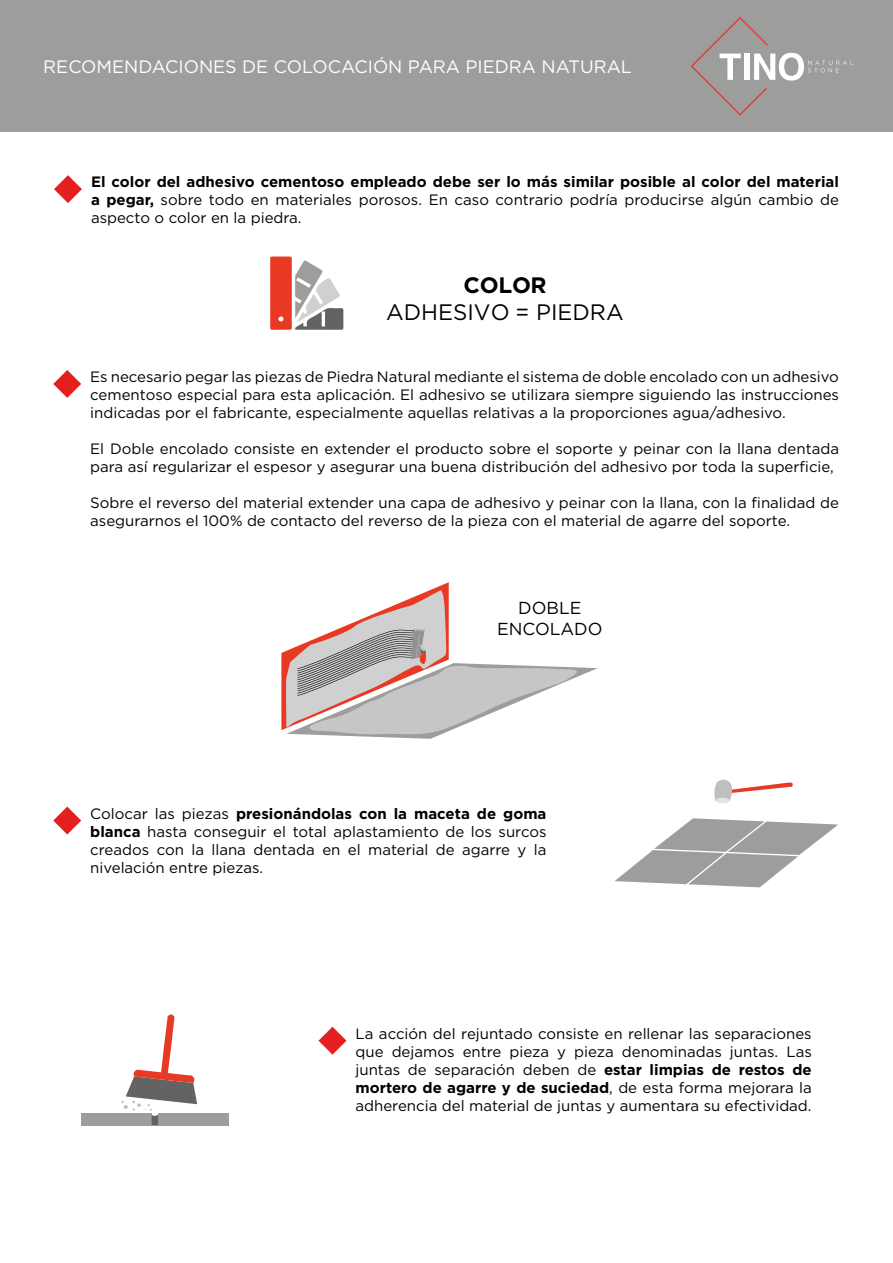
<style>
.page{position:relative;width:893px;height:1263px;background:#fff}
.page>*{position:absolute;margin:0;border:0;box-sizing:border-box;transform-origin:0 0}
.t1{font:22.35px "Gotham";color:#000}
.t2{font:700 22.35px "Gotham";letter-spacing:-.01em;color:#000}
.t3{font:18px "Gotham";color:#fff}
.t4{font:17.4px/20.9px "Gotham";color:#000;text-align:center}
.t5{font:15px/18px "Gotham";color:#000;text-align:justify}
.s1{font-weight:700}
</style>
<div class="page">
<svg style="left:53px;top:370px;width:28px;height:28px"></svg>
<svg style="left:53px;top:806px;width:28px;height:28px"></svg>
<svg style="left:318px;top:1027px;width:28px;height:28px"></svg>
<svg style="left:281px;top:582px;width:317px;height:157px"></svg>
<svg style="left:714px;top:779px;width:79px;height:24px"></svg>
<svg style="left:615px;top:818px;width:223px;height:69px"></svg>
<div style="left:715px;top:798px;width:15px;height:5px;background:#e3e2e3;border-radius:50%"></div>
<div style="left:158px;top:1113px;width:71px;height:13px;background:#9d9d9c"></div>
<div style="left:81px;top:1113px;width:71px;height:13px;background:#9d9d9c"></div>
<svg style="left:121px;top:1014px;width:76px;height:112px"></svg>
<div style="left:0;top:1px;width:893px;height:131px;background:#9d9d9c"></div>
<svg style="left:691px;top:17px;width:162px;height:99px"></svg>
<svg style="left:54px;top:175px;width:28px;height:28px"></svg>
<svg style="left:270px;top:257px;width:73px;height:73px"></svg>
<p class="t3" style="left:43px;top:56px;width:590px">RECOMENDACIONES DE COLOCACIÓN PARA PIEDRA NATURAL</p>
<p class="t5" style="left:91px;top:173px;width:749px"><span class="s1">El color del adhesivo cementoso empleado debe ser lo más similar posible al color del material a pegar,</span> sobre todo en materiales porosos. En caso contrario podría producirse algún cambio de aspecto o color en la piedra.</p>
<h1 class="t2" style="left:463px;top:270px;width:85px">COLOR</h1>
<h1 class="t1" style="left:386px;top:298px;width:239px">ADHESIVO = PIEDRA</h1>
<p class="t5" style="left:90px;top:367px;width:750px">Es necesario pegar las piezas de Piedra Natural mediante el sistema de doble encolado con un adhesivo cementoso especial para esta aplicación. El adhesivo se utilizara siempre siguiendo las instrucciones indicadas por el fabricante, especialmente aquellas relativas a la proporciones agua/adhesivo.</p>
<p class="t5" style="left:90px;top:439px;width:750px">El Doble encolado consiste en extender el producto sobre el soporte y peinar con la llana dentada para así regularizar el espesor y asegurar una buena distribución del adhesivo por toda la superficie,</p>
<p class="t5" style="left:90px;top:493px;width:750px">Sobre el reverso del material extender una capa de adhesivo y peinar con la llana, con la finalidad de asegurarnos el 100% de contacto del reverso de la pieza con el material de agarre del soporte.</p>
<p class="t4" style="left:497px;top:597px;width:107px">DOBLE<br>ENCOLADO</p>
<p class="t5" style="left:90px;top:804px;width:458px">Colocar las piezas <span class="s1">presionándolas con la maceta de goma blanca</span> hasta conseguir el total aplastamiento de los surcos creados con la llana dentada en el material de agarre y la nivelación entre piezas.</p>
<p class="t5" style="left:355px;top:1024px;width:458px">La acción del rejuntado consiste en rellenar las separaciones que dejamos entre pieza y pieza denominadas juntas. Las juntas de separación deben de <span class="s1">estar limpias de restos de mortero de agarre y de suciedad</span>, de esta forma mejorara la adherencia del material de juntas y aumentara su efectividad.</p>
</div>
